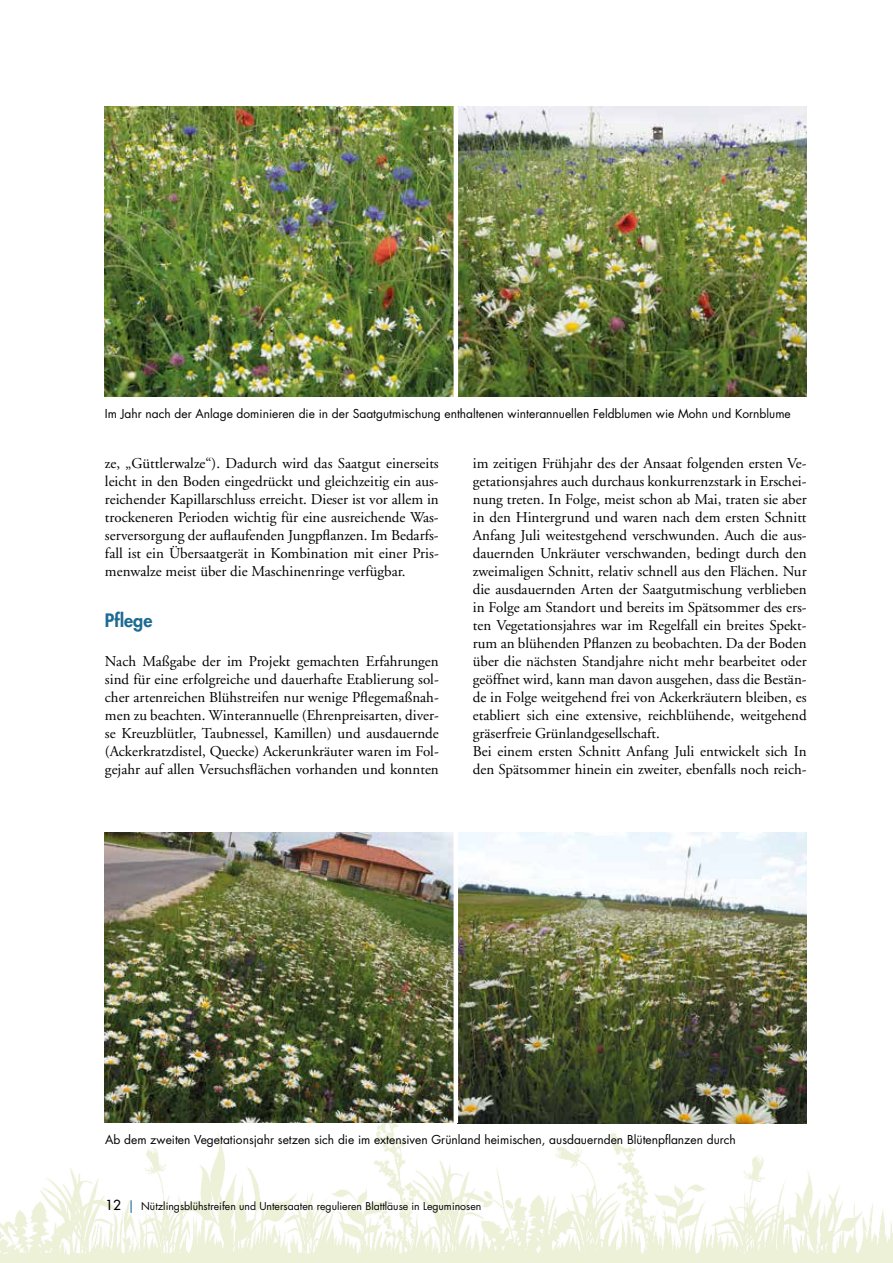
<style>
.page{position:relative;width:893px;height:1263px;background:#fff}
.page>*{position:absolute;margin:0;border:0;box-sizing:border-box;transform-origin:0 0}
.t1{font:800 18px "Futura";color:#1d6b93}
.t2{font:15px/18px "Adobe Garamond";color:#000;text-align:justify}
.t3{font:12px "Futura";color:#000}
.t4{font:10.5px "Futura";color:#000}
.s1{font-size:13.5px}
.s2{font-family:"Arial";font-size:13.5px;color:#1d6b93}
</style>
<div class="page">
<img style="left:0;top:1093px;width:893px;height:170px">
<hr style="left:452px;top:845px;width:4px;height:291px;background:#fff">
<img style="left:458px;top:106px;width:349px;height:291px">
<img style="left:105px;top:106px;width:349px;height:291px">
<img style="left:458px;top:832px;width:349px;height:291px">
<img style="left:105px;top:832px;width:349px;height:291px">
<hr style="left:454px;top:832px;width:4px;height:291px;background:#fff">
<p class="t3" style="left:105px;top:405px;width:687px">Im Jahr nach der Anlage dominieren die in der Saatgutmischung enthaltenen winterannuellen Feldblumen wie Mohn und Kornblume</p>
<p class="t2" style="left:105px;top:455px;width:335px">ze, „Güttlerwalze“). Dadurch wird das Saatgut einerseits leicht in den Boden eingedrückt und gleichzeitig ein aus&shy;reichender Kapillarschluss erreicht. Dieser ist vor allem in trockeneren Perioden wichtig für eine ausreichende Was&shy;serversorgung der auflaufenden Jungpflanzen. Im Bedarfs&shy;fall ist ein Übersaatgerät in Kombination mit einer Pris&shy;menwalze meist über die Maschinenringe verfügbar.</p>
<p class="t1" style="left:105px;top:608px;width:49px">Pflege</p>
<p class="t2" style="left:105px;top:653px;width:335px">Nach Maßgabe der im Projekt gemachten Erfahrungen sind für eine erfolgreiche und dauerhafte Etablierung sol&shy;cher artenreichen Blühstreifen nur wenige Pflegemaßnah&shy;men zu beachten. Winterannuelle (Ehrenpreisarten, diver&shy;se Kreuzblütler, Taubnessel, Kamillen) und ausdauernde (Ackerkratzdistel, Quecke) Ackerunkräuter waren im Fol&shy;gejahr auf allen Versuchsflächen vorhanden und konnten</p>
<p class="t2" style="left:473px;top:455px;width:335px;text-align:left">im zeitigen Frühjahr des der Ansaat folgenden ersten Ve&shy;getationsjahres auch durchaus konkurrenzstark in Erschei&shy;nung treten. In Folge, meist schon ab Mai, traten sie aber in den Hintergrund und waren nach dem ersten Schnitt Anfang Juli weitestgehend verschwunden. Auch die aus&shy;dauernden Unkräuter verschwanden, bedingt durch den zweimaligen Schnitt, relativ schnell aus den Flächen. Nur die ausdauernden Arten der Saatgutmischung verblieben in Folge am Standort und bereits im Spätsommer des ers&shy;ten Vegetationsjahres war im Regelfall ein breites Spekt&shy;rum an blühenden Pflanzen zu beobachten. Da der Boden über die nächsten Standjahre nicht mehr bearbeitet oder geöffnet wird, kann man davon ausgehen, dass die Bestän&shy;de in Folge weitgehend frei von Ackerkräutern bleiben, es etabliert sich eine extensive, reichblühende, weitgehend gräserfreie Grünlandgesellschaft.<br>Bei einem ersten Schnitt Anfang Juli entwickelt sich In den Spätsommer hinein ein zweiter, ebenfalls noch reich-</p>
<p class="t3" style="left:105px;top:1131px;width:632px">Ab dem zweiten Vegetationsjahr setzen sich die im extensiven Grünland heimischen, ausdauernden Blütenpflanzen durch</p>
<p class="t4" style="left:105px;top:1199px;width:377px"><span class="s1">12</span> <span class="s2">|</span> Nützlingsblühstreifen und Untersaaten regulieren Blattläuse in Leguminosen</p>
</div>
